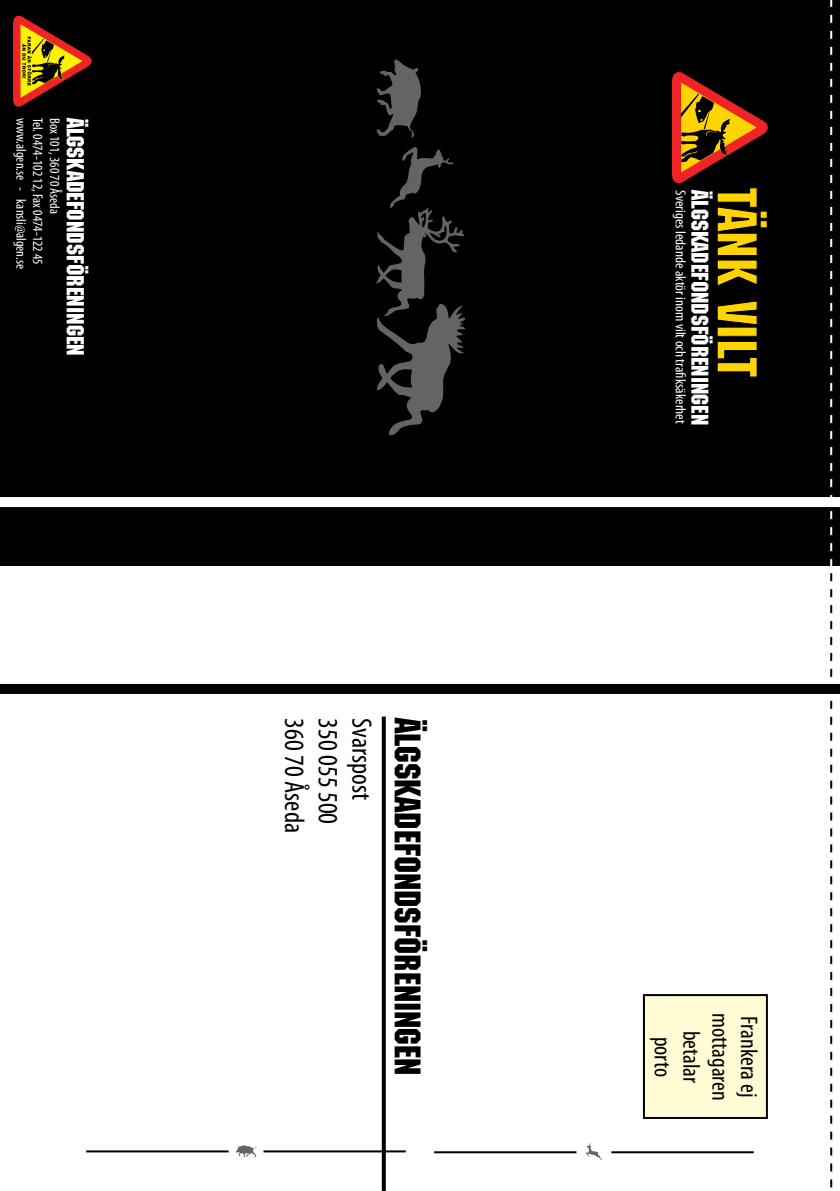
<style>
.page{position:relative;width:840px;height:1191px;background:#fff}
.page>*{position:absolute;margin:0;border:0;box-sizing:border-box;transform-origin:0 0}
.t1{font:55.6px "Machine Std";color:#ffd400}
.t2{font:36px "Machine Std";color:#000}
.t3{font:condensed 28px "Myriad Pro";color:#000}
.t4{font:condensed 24px/28.8px "Myriad Pro";color:#000}
.t5{font:24px "Machine Std";color:#fff}
.t6{font:23.6px "Machine Std";color:#fff}
.t7{font:condensed 14.6px "Myriad Pro";color:#fff}
.t8{font:condensed 14px "Myriad Pro";color:#fff}
</style>
<div class="page">
<svg style="left:235px;top:1145px;width:21px;height:12px"></svg>
<svg style="left:586px;top:1143px;width:15px;height:16px"></svg>
<hr style="left:434px;top:1151px;width:142px;height:2px;background:#000">
<hr style="left:611px;top:1151px;width:142px;height:2px;background:#000">
<hr style="left:86px;top:1150px;width:142px;height:2px;background:#000">
<hr style="left:263px;top:1150px;width:142px;height:2px;background:#000">
<div style="left:643px;top:995px;width:123px;height:123px;background:#fffcd5"></div>
<div style="left:642px;top:994px;width:125px;height:125px;border:2px solid #000"></div>
<svg style="left:381px;top:716px;width:4px;height:475px;background:#333"></svg>
<div style="left:0;top:0;width:839px;height:566px;background:#000"></div>
<svg style="left:13px;top:15px;width:79px;height:92px"></svg>
<svg style="left:376px;top:59px;width:44px;height:79px"></svg>
<svg style="left:376px;top:147px;width:89px;height:288px"></svg>
<svg style="left:829px;top:0;width:2px;height:1188px"></svg>
<svg style="left:672px;top:72px;width:95px;height:112px"></svg>
<div style="left:0;top:684px;width:839px;height:10px;background:#000"></div>
<div style="left:0;top:497px;width:839px;height:10px;background:#fff"></div>
<p class="t8" style="left:29px;top:118px;width:152px;rotate:90deg">www.algen.se - kansli@algen.se</p>
<p class="t8" style="left:46px;top:118px;width:149px;rotate:90deg">Tel. 0474-102 12, Fax 0474-122 45</p>
<p class="t8" style="left:63px;top:118px;width:98px;rotate:90deg">Box 101, 360 70 Åseda</p>
<h3 class="t5" style="left:89px;top:118px;width:240px;rotate:90deg">älgskadefondsföreningen</h3>
<h3 class="t3" style="left:311px;top:718px;width:116px;rotate:90deg">360 70 Åseda</h3>
<h3 class="t3" style="left:345px;top:718px;width:107px;rotate:90deg">350 055 500</h3>
<h3 class="t3" style="left:378px;top:718px;width:83px;rotate:90deg">Svarspost</h3>
<h2 class="t2" style="left:428px;top:718px;width:359px;rotate:90deg">älgskadefondsföreningen</h2>
<h1 class="t1" style="left:768px;top:188px;width:191px;rotate:90deg">Tänk vilt</h1>
<p class="t7" style="left:689px;top:190px;width:235px;rotate:90deg">Sveriges ledande aktör inom vilt och tra ksäkerhet</p>
<h3 class="t6" style="left:713px;top:190px;width:236px;rotate:90deg">Älgskadefondsföreningen</h3>
<h3 class="t4" style="left:734px;top:1013px;width:89px;rotate:90deg">mottagaren</h3>
<h3 class="t4" style="left:763px;top:1016px;width:83px;rotate:90deg">Frankera ej</h3>
<h3 class="t4" style="left:706px;top:1030px;width:54px;rotate:90deg">betalar porto</h3>
</div>
